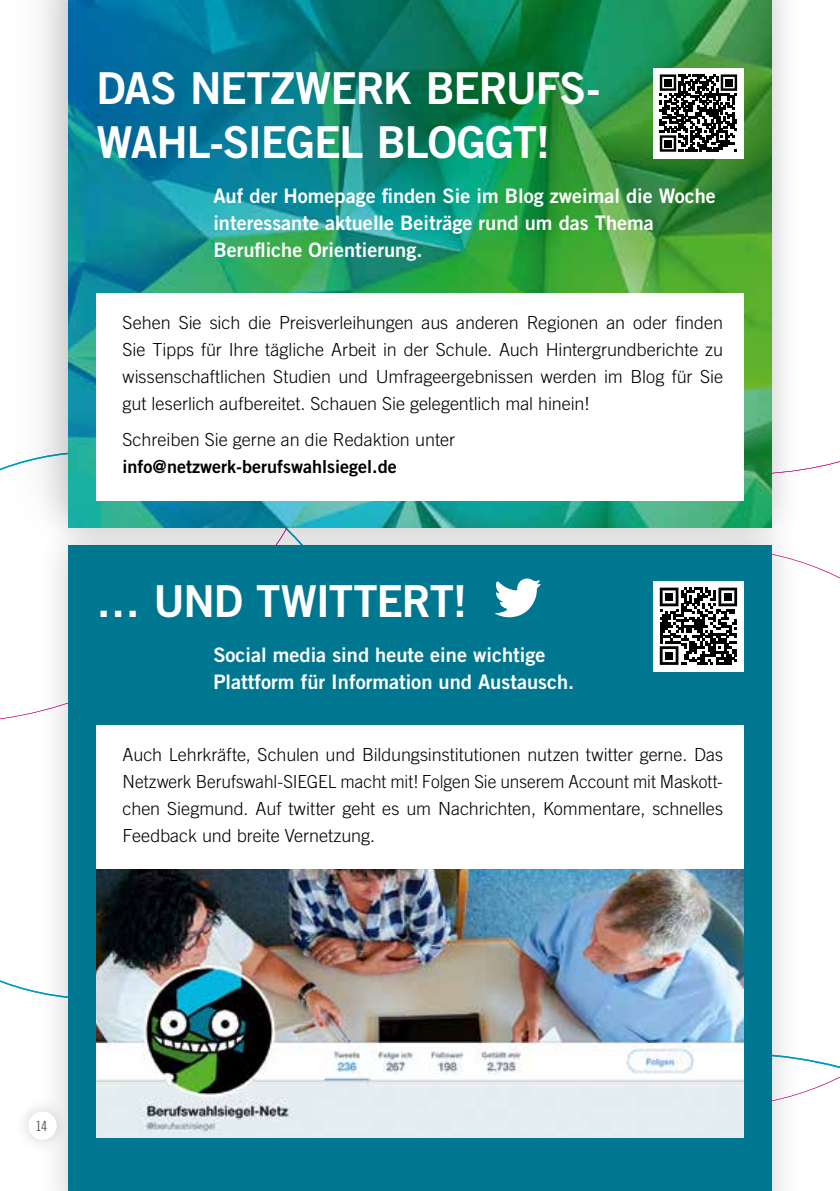
<style>
.page{position:relative;width:840px;height:1191px;background:#fff}
.page>*{position:absolute;margin:0;border:0;box-sizing:border-box;transform-origin:0 0}
.t1{font:44px/54px "Trade Gothic Bold Two";letter-spacing:-.03em;color:#fff}
.t2{font:20px/27px "Trade Gothic Bold Two";color:#fff}
.t3{font:300 18px/27px "Trade Gothic";color:#000;text-align:justify}
.t4{font:18px "Trade Gothic Bold Two";color:#000}
.t5{font:14px "Trade Gothic Cond Eighteen";color:#565655}
</style>
<div class="page">
<div style="left:36px;top:513px;width:767px;height:678px;background:#000;opacity:.2"></div>
<div style="left:68px;top:545px;width:703px;height:646px;background:#007790"></div>
<svg style="left:495px;top:578px;width:46px;height:39px"></svg>
<div style="left:96px;top:725px;width:647px;height:162px;background:#fff"></div>
<div style="left:36px;top:0;width:767px;height:559px;background:#000;opacity:.2"></div>
<img style="left:68px;top:0;width:703px;height:527px">
<div style="left:96px;top:293px;width:647px;height:207px;background:#fff"></div>
<div style="left:653px;top:68px;width:90px;height:90px;background:#fff"></div>
<svg style="left:659px;top:74px;width:77px;height:78px"></svg>
<div style="left:664px;top:79px;width:7px;height:7px;background:#000"></div>
<div style="left:725px;top:79px;width:7px;height:7px;background:#000"></div>
<div style="left:664px;top:140px;width:7px;height:7px;background:#000"></div>
<div style="left:653px;top:581px;width:90px;height:90px;background:#fff"></div>
<svg style="left:659px;top:587px;width:77px;height:78px"></svg>
<div style="left:664px;top:593px;width:8px;height:8px;background:#000"></div>
<div style="left:723px;top:593px;width:8px;height:8px;background:#000"></div>
<div style="left:664px;top:651px;width:8px;height:8px;background:#000"></div>
<img style="left:96px;top:869px;width:647px;height:268px">
<div style="left:13px;top:1096px;width:59px;height:59px;background:#000;opacity:.2"></div>
<div style="left:28px;top:1111px;width:29px;height:28px;background:#fff;border-radius:50%"></div>
<h1 class="t1" style="left:96px;top:61px;width:505px">DAS NETZWERK BERUFS-<br>WAHL-SIEGEL BLOGGT!</h1>
<p class="t2" style="left:213px;top:182px;width:503px">Auf der Homepage finden Sie im Blog zweimal die Woche interessante aktuelle Beiträge rund um das Thema<br>Berufliche Orientierung.</p>
<p class="t3" style="left:122px;top:309px;width:601px">Sehen Sie sich die Preisverleihungen aus anderen Regionen an oder finden Sie Tipps für Ihre tägliche Arbeit in der Schule. Auch Hintergrundberichte zu wissenschaftlichen Studien und Umfrageergebnissen werden im Blog für Sie gut leserlich aufbereitet. Schauen Sie gelegentlich mal hinein!</p>
<p class="t3" style="left:122px;top:426px;width:334px">Schreiben Sie gerne an die Redaktion unter</p>
<p class="t4" style="left:122px;top:455px;width:275px">info@netzwerk-berufswahlsiegel.de</p>
<h1 class="t1" style="left:96px;top:574px;width:372px">… UND TWITTERT!</h1>
<p class="t2" style="left:213px;top:641px;width:362px">Social media sind heute eine wichtige<br>Plattform für Information und Austausch.</p>
<p class="t3" style="left:122px;top:741px;width:601px">Auch Lehrkräfte, Schulen und Bildungsinstitutionen nutzen twitter gerne. Das Netzwerk Berufswahl-SIEGEL macht mit! Folgen Sie unserem Account mit Maskott&shy;chen Siegmund. Auf twitter geht es um Nachrichten, Kommentare, schnelles Feedback und breite Vernetzung.</p>
<p class="t5" style="left:35px;top:1117px;width:14px">14</p>
</div>
